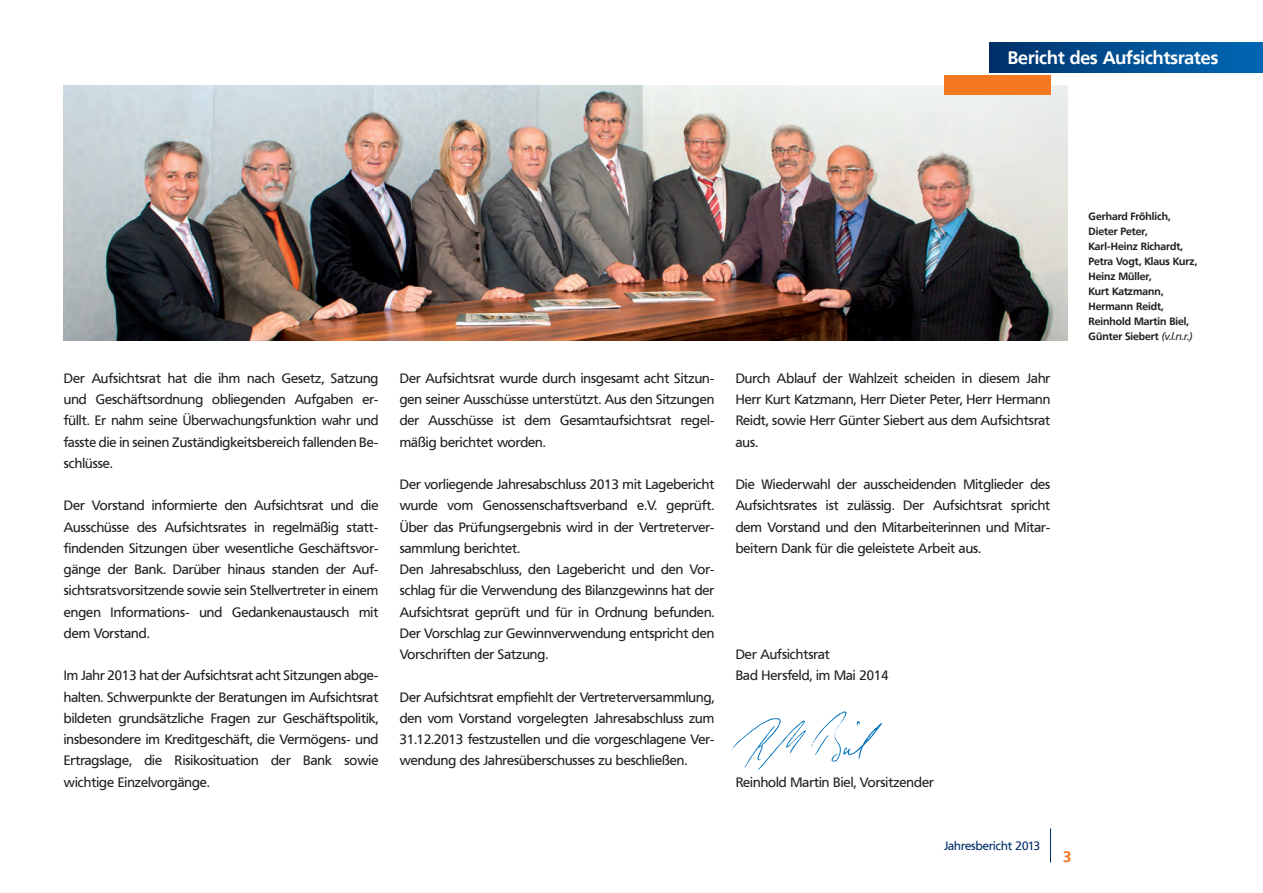
<style>
.page{position:relative;width:1263px;height:893px;background:#fff}
.page>*{position:absolute;margin:0;border:0;box-sizing:border-box;transform-origin:0 0}
.t1{font:700 18px "Frutiger VR";color:#fff}
.t2{font:700 15px "Frutiger VR";color:#f47921}
.t3{font:13.5px/21.3px "Frutiger VR";color:#231f20;text-align:justify}
.t4{font:12px "Frutiger VR";color:#002d66}
.t5{font:700 10.5px/15px "Frutiger VR";color:#231f20}
.s1{font-weight:400;font-style:italic}
</style>
<div class="page">
<img style="left:64px;top:85px;width:1003px;height:255px">
<div style="left:989px;top:43px;width:274px;height:29px;background:linear-gradient(to right,#00326a,#0169b6)"></div>
<div style="left:944px;top:76px;width:106px;height:19px;background:#f47921"></div>
<hr style="left:1050px;top:828px;width:1px;height:34px;background:#002d66">
<svg style="left:731px;top:711px;width:151px;height:59px"></svg>
<h1 class="t1" style="left:1008px;top:47px;width:212px">Bericht des Aufsichtsrates</h1>
<p class="t3" style="left:64px;top:368px;width:316px">Der Aufsichtsrat hat die ihm nach Gesetz, Satzung und Geschäftsordnung obliegenden Aufgaben er&shy;füllt. Er nahm seine Überwachungsfunktion wahr und fasste die in seinen Zuständigkeitsbereich fallenden Be&shy;schlüsse.</p>
<p class="t3" style="left:64px;top:495px;width:316px">Der Vorstand informierte den Aufsichtsrat und die Ausschüsse des Aufsichtsrates in regelmäßig statt&shy;findenden Sitzungen über wesentliche Geschäftsvor&shy;gänge der Bank. Darüber hinaus standen der Auf&shy;sichtsratsvorsitzende sowie sein Stellvertreter in einem engen Informations- und Gedankenaustausch mit dem Vorstand.</p>
<p class="t3" style="left:64px;top:665px;width:316px">Im Jahr 2013 hat der Aufsichtsrat acht Sitzungen abge&shy;halten. Schwerpunkte der Beratungen im Aufsichtsrat bildeten grundsätzliche Fragen zur Geschäftspolitik, insbesondere im Kreditgeschäft, die Vermögens- und Ertragslage, die Risikosituation der Bank sowie wichtige Einzelvorgänge.</p>
<p class="t3" style="left:400px;top:368px;width:316px">Der Aufsichtsrat wurde durch insgesamt acht Sitzun&shy;gen seiner Ausschüsse unterstützt. Aus den Sitzungen der Ausschüsse ist dem Gesamtaufsichtsrat regel&shy;mäßig berichtet worden.</p>
<p class="t3" style="left:400px;top:474px;width:316px;text-align:left">Der vorliegende Jahresabschluss 2013 mit Lagebericht wurde vom Genossenschaftsverband e.V. geprüft.<br>Über das Prüfungsergebnis wird in der Vertreterver&shy;sammlung berichtet.<br>Den Jahresabschluss, den Lagebericht und den Vor&shy;schlag für die Verwendung des Bilanzgewinns hat der Aufsichtsrat geprüft und für in Ordnung befunden.<br>Der Vorschlag zur Gewinnverwendung entspricht den Vorschriften der Satzung.</p>
<p class="t3" style="left:400px;top:687px;width:316px">Der Aufsichtsrat empfiehlt der Vertreterversammlung, den vom Vorstand vorgelegten Jahresabschluss zum 31.12.2013 festzustellen und die vorgeschlagene Ver&shy;wendung des Jahresüberschusses zu beschließen.</p>
<p class="t3" style="left:736px;top:368px;width:316px">Durch Ablauf der Wahlzeit scheiden in diesem Jahr Herr Kurt Katzmann, Herr Dieter Peter, Herr Hermann Reidt, sowie Herr Günter Siebert aus dem Aufsichtsrat aus.</p>
<p class="t3" style="left:736px;top:474px;width:316px">Die Wiederwahl der ausscheidenden Mitglieder des Aufsichtsrates ist zulässig. Der Aufsichtsrat spricht dem Vorstand und den Mitarbeiterinnen und Mitar&shy;beitern Dank für die geleistete Arbeit aus.</p>
<p class="t3" style="left:736px;top:644px;width:155px">Der Aufsichtsrat<br>Bad Hersfeld, im Mai 2014</p>
<p class="t5" style="left:1089px;top:209px;width:110px">Gerhard Fröhlich,<br>Dieter Peter,<br>Karl-Heinz Richardt,<br>Petra Vogt, Klaus Kurz,<br>Heinz Müller,<br>Kurt Katzmann,<br>Hermann Reidt,<br>Reinhold Martin Biel,<br>Günter Siebert <span class="s1">(v.l.n.r.)</span></p>
<p class="t3" style="left:736px;top:772px;width:200px">Reinhold Martin Biel, Vorsitzender</p>
<p class="t4" style="left:944px;top:839px;width:98px">Jahresbericht 2013</p>
<p class="t2" style="left:1063px;top:847px;width:10px">3</p>
</div>
